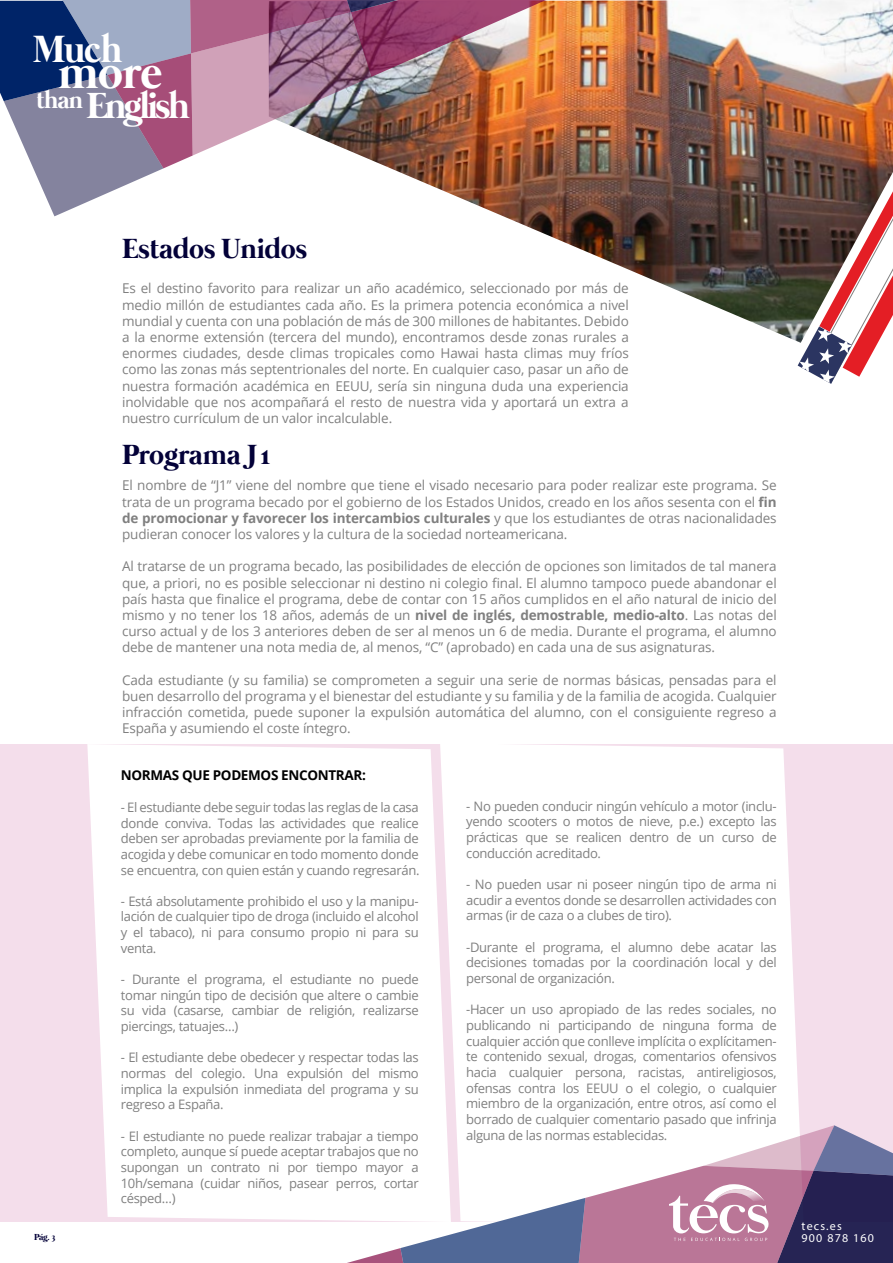
<style>
.page{position:relative;width:893px;height:1263px;background:#fff}
.page>*{position:absolute;margin:0;border:0;box-sizing:border-box;transform-origin:0 0}
.t1{font:700 47.55px "Mermaid";color:#fff}
.t2{font:700 39px "Mermaid";color:#fff;scale:.95 1}
.t3{font:700 37.35px "Mermaid";letter-spacing:-.075em;color:#fff}
.t4{font:700 28.5px "Mermaid";color:#030138}
.t5{font:700 24.45px "Mermaid";color:#fff}
.t6{font:13.5px/16.2px "Open Sans";letter-spacing:-.01em;color:#808080;text-align:justify}
.t7{font:700 13.5px "Open Sans";letter-spacing:-.025em;color:#000}
.t8{font:13.05px/15.6px "Open Sans";letter-spacing:-.025em;color:#808080;text-align:justify}
.t9{font:12px/12px "Myriad Pro";letter-spacing:.1em;color:#fff}
.t10{font:700 9px "Mermaid";color:#030138}
.s1{font-weight:700}
</style>
<div class="page">
<div style="left:0;top:744px;width:893px;height:477px;background:#f4deeb"></div>
<div style="left:87px;top:744px;width:353px;height:478px;background:#fff"></div>
<div style="left:440px;top:744px;width:360px;height:381px;background:#fff"></div>
<svg style="left:798px;top:343px;width:80px;height:41px"></svg>
<img style="left:269px;top:0;width:624px;height:343px">
<img style="left:0;top:1px;width:546px;height:215px">
<svg style="left:185px;top:1125px;width:708px;height:138px;background:#cec2d1"></svg>
<h2 class="t2" style="left:33px;top:27px;width:95px">Much</h2>
<h3 class="t3" style="left:87px;top:85px;width:105px">English</h3>
<h1 class="t1" style="left:58px;top:45px;width:106px">more</h1>
<h3 class="t5" style="left:37px;top:86px;width:48px">than</h3>
<p class="t10" style="left:34px;top:1232px;width:23px">Pág. 3</p>
<h3 class="t4" style="left:122px;top:232px;width:187px">Estados Unidos</h3>
<p class="t6" style="left:122px;top:280px;width:508px">Es el destino favorito para realizar un año académico, seleccionado por más de medio millón de estudiantes cada año. Es la primera potencia económica a nivel mundial y cuenta con una población de más de 300 millones de habitantes. Debido a la enorme extensión (tercera del mundo), encontramos desde zonas rurales a enormes ciudades, desde climas tropicales como Hawai hasta climas muy fríos como las zonas más septentrionales del norte. En cualquier caso, pasar un año de nuestra formación académica en EEUU, sería sin ninguna duda una experiencia inolvidable que nos acompañará el resto de nuestra vida y aportará un extra a nuestro currículum de un valor incalculable.</p>
<h3 class="t4" style="left:122px;top:439px;width:152px">Programa J1</h3>
<p class="t6" style="left:122px;top:477px;width:656px">El nombre de “J1” viene del nombre que tiene el visado necesario para poder realizar este programa. Se trata de un programa becado por el gobierno de los Estados Unidos, creado en los años sesenta con el <span class="s1">fin de promocionar y favorecer los intercambios culturales</span> y que los estudiantes de otras nacionalidades pudieran conocer los valores y la cultura de la sociedad norteamericana.</p>
<p class="t6" style="left:122px;top:558px;width:656px">Al tratarse de un programa becado, las posibilidades de elección de opciones son limitados de tal manera que, a priori, no es posible seleccionar ni destino ni colegio final. El alumno tampoco puede abandonar el país hasta que finalice el programa, debe de contar con 15 años cumplidos en el año natural de inicio del mismo y no tener los 18 años, además de un <span class="s1">nivel de inglés, demostrable, medio-alto</span>. Las notas del curso actual y de los 3 anteriores deben de ser al menos un 6 de media. Durante el programa, el alumno debe de mantener una nota media de, al menos, “C” (aprobado) en cada una de sus asignaturas.</p>
<p class="t6" style="left:122px;top:671px;width:656px">Cada estudiante (y su familia) se comprometen a seguir una serie de normas básicas, pensadas para el buen desarrollo del programa y el bienestar del estudiante y su familia y de la familia de acogida. Cualquier infracción cometida, puede suponer la expulsión automática del alumno, con el consiguiente regreso a España y asumiendo el coste íntegro.</p>
<p class="t7" style="left:121px;top:765px;width:247px">NORMAS QUE PODEMOS ENCONTRAR:</p>
<p class="t8" style="left:121px;top:799px;width:300px">- El estudiante debe seguir todas las reglas de la casa donde conviva. Todas las actividades que realice deben ser aprobadas previamente por la familia de acogida y debe comunicar en todo momento donde se encuentra, con quien están y cuando regresarán.</p>
<p class="t8" style="left:121px;top:893px;width:299px">- Está absolutamente prohibido el uso y la manipu&shy;lación de cualquier tipo de droga (incluido el alcohol y el tabaco), ni para consumo propio ni para su venta.</p>
<p class="t8" style="left:121px;top:971px;width:299px">- Durante el programa, el estudiante no puede tomar ningún tipo de decisión que altere o cambie su vida (casarse, cambiar de religión, realizarse piercings, tatuajes…)</p>
<p class="t8" style="left:121px;top:1049px;width:299px">- El estudiante debe obedecer y respectar todas las normas del colegio. Una expulsión del mismo implica la expulsión inmediata del programa y su regreso a España.</p>
<p class="t8" style="left:121px;top:1128px;width:299px">- El estudiante no puede realizar trabajar a tiempo completo, aunque sí puede aceptar trabajos que no supongan un contrato ni por tiempo mayor a 10h/semana (cuidar niños, pasear perros, cortar césped…)</p>
<p class="t8" style="left:466px;top:798px;width:312px">- No pueden conducir ningún vehículo a motor (inclu&shy;yendo scooters o motos de nieve, p.e.) excepto las prácticas que se realicen dentro de un curso de conducción acreditado.</p>
<p class="t8" style="left:466px;top:876px;width:312px">- No pueden usar ni poseer ningún tipo de arma ni acudir a eventos donde se desarrollen actividades con armas (ir de caza o a clubes de tiro).</p>
<p class="t8" style="left:466px;top:939px;width:312px">-Durante el programa, el alumno debe acatar las decisiones tomadas por la coordinación local y del personal de organización.</p>
<p class="t8" style="left:466px;top:1001px;width:312px">-Hacer un uso apropiado de las redes sociales, no publicando ni participando de ninguna forma de cualquier acción que conlleve implícita o explícitamen&shy;te contenido sexual, drogas, comentarios ofensivos hacia cualquier persona, racistas, antireligiosos, ofensas contra los EEUU o el colegio, o cualquier miembro de la organización, entre otros, así como el borrado de cualquier comentario pasado que infrinja alguna de las normas establecidas.</p>
<p class="t9" style="left:802px;top:1219px;width:74px">tecs.es<br>900 878 160</p>
</div>
